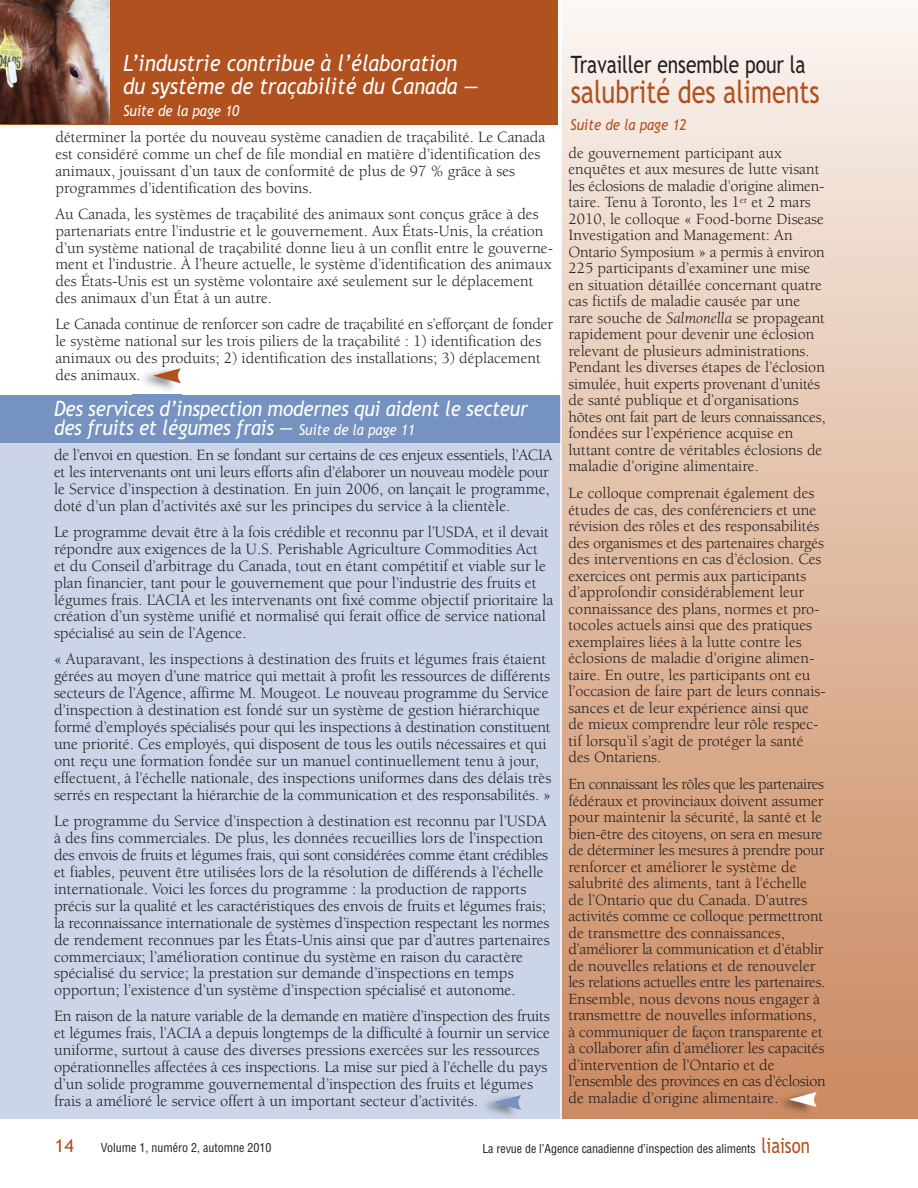
<style>
.page{position:relative;width:918px;height:1188px;background:#fff}
.page>*{position:absolute;margin:0;border:0;box-sizing:border-box;transform-origin:0 0}
.t1{font:31.5px "Trebuchet MS";color:#b0511f;scale:.8 1}
.t2{font:24px "Trebuchet MS";color:#231f20;scale:.8 1}
.t3{font:italic 22.5px/22.5px "Trebuchet MS";color:#fff;scale:.9 1}
.t4{font:italic 21px/19.5px "Trebuchet MS";letter-spacing:-.01em;color:#fff;scale:.9 1}
.t5{font:18px "Trebuchet MS";color:#b0511f}
.t6{font:16.2px/17px "Berkeley";color:#231f20}
.t7{font:16.05px/16.5px "Berkeley";color:#231f20}
.t8{font:italic 15px "Trebuchet MS";color:#fff;scale:.9 1}
.t9{font:italic 15px "Trebuchet MS";color:#b0511f;scale:.9 1}
.t10{font:condensed 12px "Helvetica";letter-spacing:-.005em;color:#231f20}
.s1{font-size:15px}
.s2{font-style:italic}
.s3{font-family:"Trebuchet MS";font-stretch:normal;font-size:21px;color:#b0511f}
</style>
<div class="page">
<div style="left:0;top:423px;width:561px;height:696px;background:#ccd4e8"></div>
<div style="left:0;top:0;width:558px;height:124px;background:#b0511f"></div>
<div style="left:0;top:395px;width:561px;height:48px;background:#7592c1"></div>
<img style="left:0;top:0;width:109px;height:124px">
<svg style="left:560px;top:7px;width:358px;height:1112px;background:#e1bda5"></svg>
<img style="left:768px;top:1085px;width:50px;height:34px">
<svg style="left:789px;top:1092px;width:28px;height:15px"></svg>
<svg style="left:493px;top:1095px;width:28px;height:15px"></svg>
<img style="left:132px;top:371px;width:50px;height:24px">
<svg style="left:153px;top:368px;width:28px;height:15px"></svg>
<h3 class="t3" style="left:123px;top:54px;width:397px">L’industrie contribue à l’élaboration du système de traçabilité du Canada —</h3>
<p class="t8" style="left:123px;top:105px;width:131px">Suite de la page 10</p>
<p class="t7" style="left:56px;top:130px;width:491px;line-height:17px">déterminer la portée du nouveau système canadien de traçabilité. Le Canada est considéré comme un chef de file mondial en matière d’identification des animaux, jouissant d’un taux de conformité de plus de 97 % grâce à ses programmes d’identification des bovins.</p>
<p class="t7" style="left:56px;top:207px;width:499px;line-height:17px">Au Canada, les systèmes de traçabilité des animaux sont conçus grâce à des partenariats entre l’industrie et le gouvernement. Aux États-Unis, la création d’un système national de traçabilité donne lieu à un conflit entre le gouverne&shy;ment et l’industrie. À l’heure actuelle, le système d’identification des animaux des États-Unis est un système volontaire axé seulement sur le déplacement des animaux d’un État à un autre.</p>
<p class="t7" style="left:56px;top:317px;width:499px;line-height:17px">Le Canada continue de renforcer son cadre de traçabilité en s’efforçant de fonder le système national sur les trois piliers de la traçabilité : 1) identification des animaux ou des produits; 2) identification des installations; 3) déplacement des animaux.</p>
<h3 class="t4" style="left:54px;top:401px;width:528px">Des services d’inspection modernes qui aident le secteur des fruits et légumes frais — <span class="s1">Suite de la page 11</span></h3>
<p class="t6" style="left:54px;top:448px;width:500px">de l’envoi en question. En se fondant sur certains de ces enjeux essentiels, l’ACIA et les intervenants ont uni leurs efforts afin d’élaborer un nouveau modèle pour le Service d’inspection à destination. En juin 2006, on lançait le programme, doté d’un plan d’activités axé sur les principes du service à la clientèle.</p>
<p class="t6" style="left:54px;top:525px;width:501px">Le programme devait être à la fois crédible et reconnu par l’USDA, et il devait répondre aux exigences de la U.S. Perishable Agriculture Commodities Act et du Conseil d’arbitrage du Canada, tout en étant compétitif et viable sur le plan financier, tant pour le gouvernement que pour l’industrie des fruits et légumes frais. L’ACIA et les intervenants ont fixé comme objectif prioritaire la création d’un système unifié et normalisé qui ferait office de service national spécialisé au sein de l’Agence.</p>
<p class="t6" style="left:54px;top:652px;width:499px">« Auparavant, les inspections à destination des fruits et légumes frais étaient gérées au moyen d’une matrice qui mettait à profit les ressources de différents secteurs de l’Agence, affirme M. Mougeot. Le nouveau programme du Service d’inspection à destination est fondé sur un système de gestion hiérarchique formé d’employés spécialisés pour qui les inspections à destination constituent une priorité. Ces employés, qui disposent de tous les outils nécessaires et qui ont reçu une formation fondée sur un manuel continuellement tenu à jour, effectuent, à l’échelle nationale, des inspections uniformes dans des délais très serrés en respectant la hiérarchie de la communication et des responsabilités. »</p>
<p class="t6" style="left:54px;top:814px;width:497px">Le programme du Service d’inspection à destination est reconnu par l’USDA à des fins commerciales. De plus, les données recueillies lors de l’inspection des envois de fruits et légumes frais, qui sont considérées comme étant crédibles et fiables, peuvent être utilisées lors de la résolution de différends à l’échelle internationale. Voici les forces du programme : la production de rapports précis sur la qualité et les caractéristiques des envois de fruits et légumes frais; la reconnaissance internationale de systèmes d’inspection respectant les normes de rendement reconnues par les États-Unis ainsi que par d’autres partenaires commerciaux; l’amélioration continue du système en raison du caractère spécialisé du service; la prestation sur demande d’inspections en temps opportun; l’existence d’un système d’inspection spécialisé et autonome.</p>
<p class="t6" style="left:54px;top:1009px;width:498px">En raison de la nature variable de la demande en matière d’inspection des fruits et légumes frais, l’ACIA a depuis longtemps de la difficulté à fournir un service uniforme, surtout à cause des diverses pressions exercées sur les ressources opérationnelles affectées à ces inspections. La mise sur pied à l’échelle du pays d’un solide programme gouvernemental d’inspection des fruits et légumes frais a amélioré le service offert à un important secteur d’activités.</p>
<h2 class="t2" style="left:571px;top:55px;width:295px">Travailler ensemble pour la</h2>
<h1 class="t1" style="left:571px;top:80px;width:313px">salubrité des aliments</h1>
<p class="t9" style="left:570px;top:119px;width:131px">Suite de la page 12</p>
<p class="t7" style="left:568px;top:146px;width:259px">de gouvernement participant aux enquêtes et aux mesures de lutte visant les éclosions de maladie d’origine alimen&shy;taire. Tenu à Toronto, les 1<sup>er</sup> et 2 mars 2010, le colloque « Food-borne Disease Investigation and Management: An Ontario Symposium » a permis à environ 225 participants d’examiner une mise en situation détaillée concernant quatre cas fictifs de maladie causée par une rare souche de <span class="s2">Salmonella</span> se propageant rapidement pour devenir une éclosion relevant de plusieurs administrations.<br>Pendant les diverses étapes de l’éclosion simulée, huit experts provenant d’unités de santé publique et d’organisations hôtes ont fait part de leurs connaissances, fondées sur l’expérience acquise en luttant contre de véritables éclosions de maladie d’origine alimentaire.</p>
<p class="t7" style="left:568px;top:486px;width:259px">Le colloque comprenait également des études de cas, des conférenciers et une révision des rôles et des responsabilités des organismes et des partenaires chargés des interventions en cas d’éclosion. Ces exercices ont permis aux participants d’approfondir considérablement leur connaissance des plans, normes et pro&shy;tocoles actuels ainsi que des pratiques exemplaires liées à la lutte contre les éclosions de maladie d’origine alimen&shy;taire. En outre, les participants ont eu l’occasion de faire part de leurs connais&shy;sances et de leur expérience ainsi que de mieux comprendre leur rôle respec&shy;tif lorsqu’il s’agit de protéger la santé des Ontariens.</p>
<p class="t7" style="left:568px;top:777px;width:259px">En connaissant les rôles que les partenaires fédéraux et provinciaux doivent assumer pour maintenir la sécurité, la santé et le bien-être des citoyens, on sera en mesure de déterminer les mesures à prendre pour renforcer et améliorer le système de salubrité des aliments, tant à l’échelle de l’Ontario que du Canada. D’autres activités comme ce colloque permettront de transmettre des connaissances, d’améliorer la communication et d’établir de nouvelles relations et de renouveler les relations actuelles entre les partenaires.<br>Ensemble, nous devons nous engager à transmettre de nouvelles informations, à communiquer de façon transparente et à collaborer afin d’améliorer les capacités d’intervention de l’Ontario et de l’ensemble des provinces en cas d’éclosion de maladie d’origine alimentaire.</p>
<p class="t5" style="left:55px;top:1139px;width:20px">14</p>
<p class="t10" style="left:101px;top:1143px;width:172px">Volume 1, numéro 2, automne 2010</p>
<p class="t10" style="left:482px;top:1144px;width:329px">La revue de l’Agence canadienne d’inspection des aliments <span class="s3">liaison</span></p>
</div>
